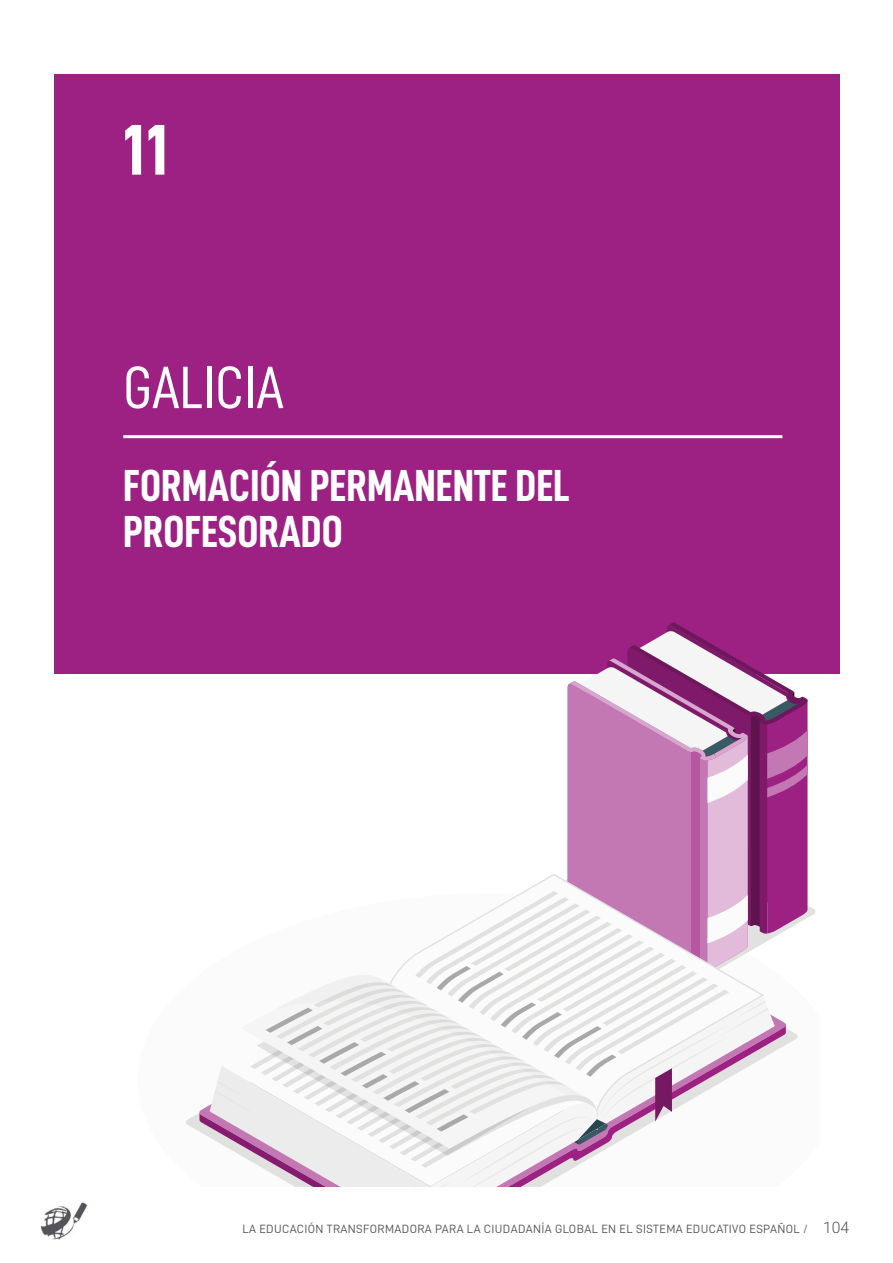
<style>
.page{position:relative;width:893px;height:1263px;background:#fff}
.page>*{position:absolute;margin:0;border:0;box-sizing:border-box;transform-origin:0 0}
.t1{font:72px "D DIN Condensed Bold";color:#fff}
.t2{font:60px "D DIN Condensed";color:#fff}
.t3{font:45px/46.5px "D DIN Condensed Bold";color:#fff}
.t4{font:12px "D DIN";letter-spacing:.03em;color:#54555a}
.s1{font-family:"Heebo";font-weight:300;font-size:15.75px}
</style>
<div class="page">
<img style="left:42px;top:1202px;width:46px;height:38px">
<div style="left:54px;top:75px;width:785px;height:599px;background:#9d2183"></div>
<svg style="left:199px;top:622px;width:617px;height:564px"></svg>
<hr style="left:123px;top:435px;width:659px;height:3px;background:#fff">
<h1 class="t1" style="left:123px;top:110px;width:46px">11</h1>
<h2 class="t2" style="left:123px;top:355px;width:162px">GALICIA</h2>
<h3 class="t3" style="left:123px;top:461px;width:448px">FORMACIÓN PERMANENTE DEL<br>PROFESORADO</h3>
<p class="t4" style="left:242px;top:1222px;width:608px">LA EDUCACIÓN TRANSFORMADORA PARA LA CIUDADANÍA GLOBAL EN EL SISTEMA EDUCATIVO ESPAÑOL / <span class="s1">104</span></p>
</div>
